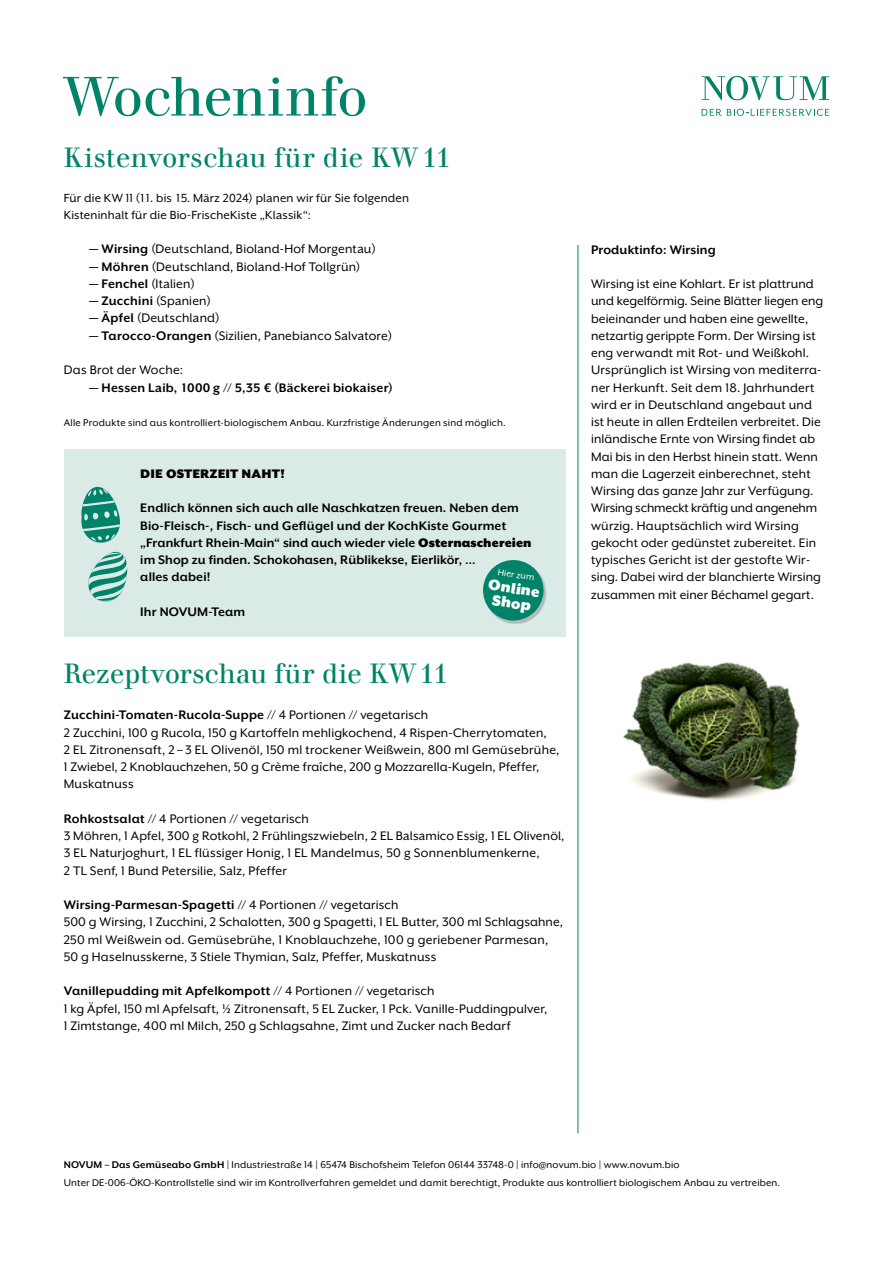
<style>
.page{position:relative;width:893px;height:1263px;background:#fff}
.page>*{position:absolute;margin:0;border:0;box-sizing:border-box;transform-origin:0 0}
.t1{font:54px "Walbaum Com";letter-spacing:-.015em;color:#008368}
.t2{font:27px "Walbaum Com";letter-spacing:.005em;color:#008368}
.t3{font:900 17.25px/14.7px "Mr Eaves XL San OT";color:#fff;text-align:center}
.t4{font:14.25px/17.2px "Mr Eaves XL San OT";letter-spacing:.01em;color:#000}
.t5{font:700 14.25px/17.2px "Mr Eaves XL San OT";letter-spacing:.01em;color:#000}
.t6{font:900 14.25px "Mr Eaves XL San OT";letter-spacing:.01em;color:#000}
.t7{font:13.5px/17.2px "Mr Eaves XL San OT";letter-spacing:.015em;color:#000}
.t8{font:11.25px/17.7px "Mr Eaves XL San OT";letter-spacing:.01em;color:#000}
.t9{font:10.35px "Mr Eaves XL San OT";color:#fff}
.s1{font-weight:700}
.s2{font-weight:400}
.s3{font-weight:900}
</style>
<div class="page">
<svg style="left:702px;top:76px;width:127px;height:24px"></svg>
<svg style="left:702px;top:109px;width:127px;height:7px"></svg>
<img style="left:623px;top:662px;width:177px;height:139px">
<div style="left:64px;top:449px;width:502px;height:187px;background:#daeae7"></div>
<hr style="left:578px;top:245px;width:1px;height:888px;background:#008368">
<div style="left:485px;top:562px;width:62px;height:61px;background:#000;opacity:.2"></div>
<svg style="left:483px;top:560px;width:62px;height:62px"></svg>
<svg style="left:81px;top:486px;width:47px;height:116px"></svg>
<h1 class="t1" style="left:64px;top:64px;width:306px">Wocheninfo</h1>
<h2 class="t2" style="left:64px;top:142px;width:389px">Kistenvorschau für die KW11</h2>
<p class="t7" style="left:64px;top:189px;width:347px">Für die KW 11 (11. bis 15. März 2024) planen wir für Sie folgenden<br>Kisteninhalt für die Bio-FrischeKiste „Klassik“:</p>
<p class="t4" style="left:89px;top:240px;width:288px"><span class="s1">— Wirsing</span> (Deutschland, Bioland-Hof Morgentau)</p>
<p class="t4" style="left:89px;top:258px;width:272px"><span class="s1">— Möhren</span> (Deutschland, Bioland-Hof Tollgrün)</p>
<p class="t4" style="left:89px;top:275px;width:107px"><span class="s1">— Fenchel</span> (Italien)</p>
<p class="t5" style="left:89px;top:292px;width:123px">— Zucchini <span class="s2">(Spanien)</span></p>
<p class="t4" style="left:89px;top:309px;width:132px"><span class="s1">— Äpfel</span> (Deutschland)</p>
<p class="t4" style="left:89px;top:327px;width:304px"><span class="s1">— Tarocco-Orangen</span> (Sizilien, Panebianco Salvatore)</p>
<p class="t4" style="left:64px;top:361px;width:121px">Das Brot der Woche:</p>
<p class="t5" style="left:89px;top:379px;width:305px">— Hessen Laib, 1000 g // 5,35 € (Bäckerei biokaiser)</p>
<p class="t8" style="left:64px;top:414px;width:444px">Alle Produkte sind aus kontrolliert-biologischem Anbau. Kurzfristige Änderungen sind möglich.</p>
<p class="t6" style="left:140px;top:465px;width:146px">DIE OSTERZEIT NAHT!</p>
<p class="t5" style="left:140px;top:499px;width:393px">Endlich können sich auch alle Naschkatzen freuen. Neben dem Bio-Fleisch-, Fisch- und Geflügel und der KochKiste Gourmet „Frankfurt Rhein-Main“ sind auch wieder viele <span class="s3">Osternaschereien </span>im Shop zu finden. Schokohasen, Rüblikekse, Eierlikör, …<br>alles dabei!</p>
<p class="t5" style="left:140px;top:603px;width:106px">Ihr NOVUM-Team</p>
<p class="t9" style="left:499px;top:567px;width:38px;rotate:9deg">Hier zum</p>
<p class="t3" style="left:489px;top:577px;width:53px;rotate:9deg">Online<br>Shop</p>
<h2 class="t2" style="left:64px;top:657px;width:386px">Rezeptvorschau für die KW11</h2>
<p class="t4" style="left:64px;top:706px;width:497px"><span class="s1">Zucchini-Tomaten-Rucola-Suppe</span> // 4 Portionen // vegetarisch<br>2 Zucchini, 100 g Rucola, 150 g Kartoffeln mehligkochend, 4 Rispen-Cherrytomaten,<br>2 EL Zitronensaft, 2 – 3 EL Olivenöl, 150 ml trockener Weißwein, 800 ml Gemüsebrühe, 1 Zwiebel, 2 Knoblauchzehen, 50 g Crème fraîche, 200 g Mozzarella-Kugeln, Pfeffer, Muskatnuss</p>
<p class="t4" style="left:64px;top:810px;width:502px"><span class="s1">Rohkostsalat</span> // 4 Portionen // vegetarisch<br>3 Möhren, 1 Apfel, 300 g Rotkohl, 2 Frühlingszwiebeln, 2 EL Balsamico Essig, 1 EL Olivenöl, 3 EL Naturjoghurt, 1 EL flüssiger Honig, 1 EL Mandelmus, 50 g Sonnenblumenkerne,<br>2 TL Senf, 1 Bund Petersilie, Salz, Pfeffer</p>
<p class="t4" style="left:64px;top:896px;width:501px"><span class="s1">Wirsing-Parmesan-Spagetti</span> // 4 Portionen // vegetarisch<br>500 g Wirsing, 1 Zucchini, 2 Schalotten, 300 g Spagetti, 1 EL Butter, 300 ml Schlagsahne, 250 ml Weißwein od. Gemüsebrühe, 1 Knoblauchzehe, 100 g geriebener Parmesan, 50 g Haselnusskerne, 3 Stiele Thymian, Salz, Pfeffer, Muskatnuss</p>
<p class="t4" style="left:64px;top:982px;width:485px"><span class="s1">Vanillepudding mit Apfelkompott</span> // 4 Portionen // vegetarisch<br>1 kg Äpfel, 150 ml Apfelsaft, ½ Zitronensaft, 5 EL Zucker, 1 Pck. Vanille-Puddingpulver,<br>1 Zimtstange, 400 ml Milch, 250 g Schlagsahne, Zimt und Zucker nach Bedarf</p>
<p class="t5" style="left:591px;top:241px;width:126px">Produktinfo: Wirsing</p>
<p class="t4" style="left:591px;top:275px;width:234px">Wirsing ist eine Kohlart. Er ist plattrund und kegelförmig. Seine Blätter liegen eng beieinander und haben eine gewellte, netzartig gerippte Form. Der Wirsing ist eng verwandt mit Rot- und Weißkohl.<br>Ursprünglich ist Wirsing von mediterra&shy;ner Herkunft. Seit dem 18. Jahrhundert wird er in Deutschland angebaut und ist heute in allen Erdteilen verbreitet. Die inländische Ernte von Wirsing findet ab Mai bis in den Herbst hinein statt. Wenn man die Lagerzeit einberechnet, steht Wirsing das ganze Jahr zur Verfügung.<br>Wirsing schmeckt kräftig und angenehm würzig. Hauptsächlich wird Wirsing gekocht oder gedünstet zubereitet. Ein typisches Gericht ist der gestofte Wir&shy;sing. Dabei wird der blanchierte Wirsing zusammen mit einer Béchamel gegart.</p>
<p class="t8" style="left:64px;top:1156px;width:718px"><span class="s1">NOVUM – Das Gemüseabo GmbH</span> | Industriestraße 14 | 65474 Bischofsheim Telefon 06144 33748-0 | info@novum.bio | www.novum.bio<br>Unter DE-006-ÖKO-Kontrollstelle sind wir im Kontrollverfahren gemeldet und damit berechtigt, Produkte aus kontrolliert biologischem Anbau zu vertreiben.</p>
</div>
